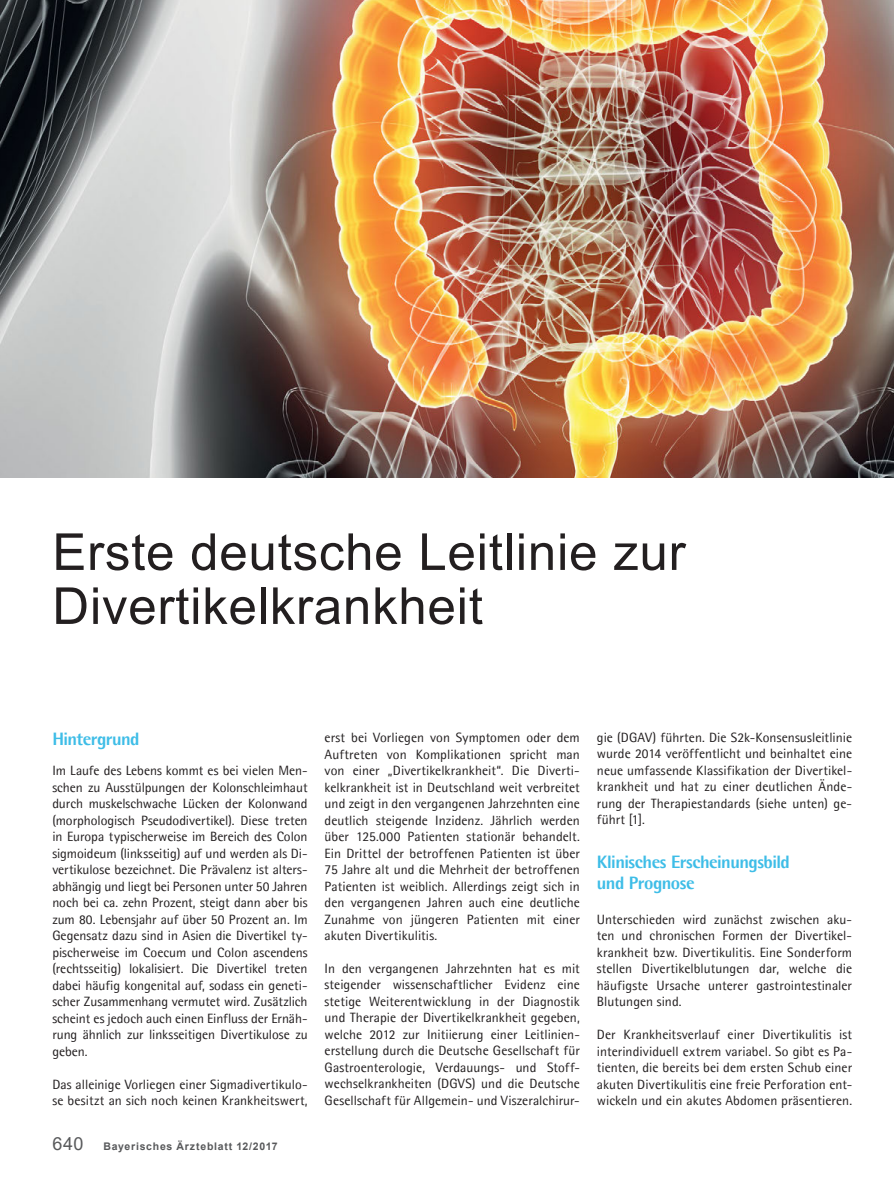
<style>
.page{position:relative;width:894px;height:1190px;background:#fff}
.page>*{position:absolute;margin:0;border:0;box-sizing:border-box;transform-origin:0 0}
.t1{font:51px/54px "Arial";letter-spacing:.015em;color:#231f20}
.t2{font:800 18px/21px "Agfa Rotis Semisans";letter-spacing:-.03em;color:#3ebde7}
.t3{font:13.5px/16.5px "Agfa Rotis Semisans";letter-spacing:.005em;color:#231f20;text-align:justify}
.t4{font:700 10.5px "Arial";letter-spacing:.07em;color:#58595b}
.s1{font-weight:400;font-size:18px}
</style>
<div class="page">
<img style="left:0;top:0;width:893px;height:478px">
<h1 class="t1" style="left:52px;top:525px;width:634px">Erste deutsche Leitlinie zur<br>Divertikelkrankheit</h1>
<h2 class="t2" style="left:52px;top:728px;width:89px">Hintergrund</h2>
<p class="t3" style="left:52px;top:762px;width:257px">Im Laufe des Lebens kommt es bei vielen Men&shy;schen zu Ausstülpungen der Kolonschleimhaut durch muskelschwache Lücken der Kolonwand (morphologisch Pseudodivertikel). Diese treten in Europa typischerweise im Bereich des Colon sigmoideum (linksseitig) auf und werden als Di&shy;vertikulose bezeichnet. Die Prävalenz ist alters&shy;abhängig und liegt bei Personen unter 50 Jahren noch bei ca. zehn Prozent, steigt dann aber bis zum 80. Lebensjahr auf über 50 Prozent an. Im Gegensatz dazu sind in Asien die Divertikel ty&shy;pischerweise im Coecum und Colon ascendens (rechtsseitig) lokalisiert. Die Divertikel treten dabei häufig kongenital auf, sodass ein geneti&shy;scher Zusammenhang vermutet wird. Zusätzlich scheint es jedoch auch einen Einfluss der Ernäh&shy;rung ähnlich zur linksseitigen Divertikulose zu geben.</p>
<p class="t3" style="left:52px;top:1076px;width:257px">Das alleinige Vorliegen einer Sigmadivertikulo&shy;se besitzt an sich noch keinen Krankheitswert,</p>
<p class="t4" style="left:52px;top:1140px;width:227px"><span class="s1">640</span> Bayerisches Ärzteblatt 12/2017</p>
<p class="t3" style="left:324px;top:729px;width:257px">erst bei Vorliegen von Symptomen oder dem Auftreten von Komplikationen spricht man von einer „Divertikelkrankheit“. Die Diverti&shy;kelkrankheit ist in Deutschland weit verbreitet und zeigt in den vergangenen Jahrzehnten eine deutlich steigende Inzidenz. Jährlich werden über 125.000 Patienten stationär behandelt.<br>Ein Drittel der betroffenen Patienten ist über 75 Jahre alt und die Mehrheit der betroffenen Patienten ist weiblich. Allerdings zeigt sich in den vergangenen Jahren auch eine deutliche Zunahme von jüngeren Patienten mit einer akuten Divertikulitis.</p>
<p class="t3" style="left:324px;top:960px;width:257px">In den vergangenen Jahrzehnten hat es mit steigender wissenschaftlicher Evidenz eine stetige Weiterentwicklung in der Diagnostik und Therapie der Divertikelkrankheit gegeben, welche 2012 zur Initiierung einer Leitlinien&shy;erstellung durch die Deutsche Gesellschaft für Gastroenterologie, Verdauungs- und Stoff&shy;wechselkrankheiten (DGVS) und die Deutsche Gesellschaft für Allgemein- und Viszeralchirur-</p>
<p class="t3" style="left:597px;top:729px;width:257px">gie (DGAV) führten. Die S2k-Konsensusleitlinie wurde 2014 veröffentlicht und beinhaltet eine neue umfassende Klassifikation der Divertikel&shy;krankheit und hat zu einer deutlichen Ände&shy;rung der Therapiestandards (siehe unten) ge&shy;führt [1].</p>
<h2 class="t2" style="left:597px;top:851px;width:194px">Klinisches Erscheinungsbild und Prognose</h2>
<p class="t3" style="left:597px;top:911px;width:257px">Unterschieden wird zunächst zwischen aku&shy;ten und chronischen Formen der Divertikel&shy;krankheit bzw. Divertikulitis. Eine Sonderform stellen Divertikelblutungen dar, welche die häufigste Ursache unterer gastrointestinaler Blutungen sind.</p>
<p class="t3" style="left:597px;top:1026px;width:257px">Der Krankheitsverlauf einer Divertikulitis ist interindividuell extrem variabel. So gibt es Pa&shy;tienten, die bereits bei dem ersten Schub einer akuten Divertikulitis eine freie Perforation ent&shy;wickeln und ein akutes Abdomen präsentieren.</p>
</div>
